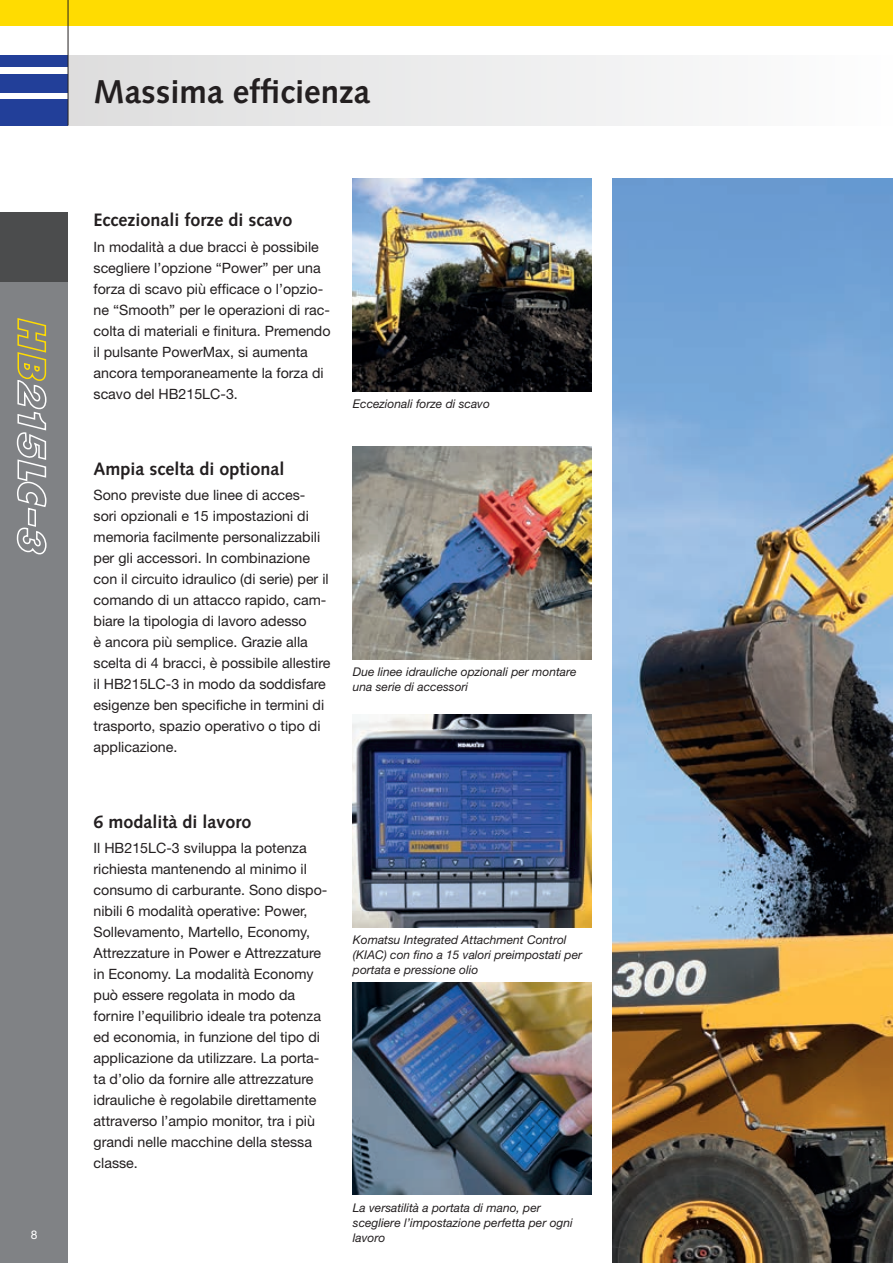
<style>
.page{position:relative;width:893px;height:1263px;background:#fff}
.page>*{position:absolute;margin:0;border:0;box-sizing:border-box;transform-origin:0 0}
.t1{font:700 33px "Syntax LTCE";color:#231f20}
.t2{font:700 18px "Syntax LTCE";color:#231f20}
.t3{font:14.25px/21px "Helvetica Neue LT Pro";color:#231f20}
.t4{font:italic 12px/15px "Helvetica Neue LT Pro";color:#231f20}
.t5{font:12px "Helvetica Neue LT Pro";color:#fff}
</style>
<div class="page">
<img style="left:612px;top:179px;width:281px;height:1084px">
<div style="left:0;top:213px;width:68px;height:1050px;background:#808285"></div>
<div style="left:0;top:99px;width:68px;height:26px;background:#223f99"></div>
<div style="left:0;top:74px;width:68px;height:18px;background:#223f99"></div>
<div style="left:0;top:55px;width:68px;height:12px;background:#223f99"></div>
<div style="left:0;top:0;width:893px;height:26px;background:#ffdc01"></div>
<div style="left:0;top:213px;width:68px;height:69px;background:#4b4c4d"></div>
<div style="left:68px;top:55px;width:825px;height:70px;background:linear-gradient(to right,#ddddde,#fdfdfe)"></div>
<hr style="left:68px;top:0;width:1px;height:125px;background:#231f20">
<img style="left:353px;top:982px;width:238px;height:213px">
<img style="left:353px;top:446px;width:238px;height:213px">
<img style="left:353px;top:179px;width:238px;height:212px">
<img style="left:353px;top:714px;width:238px;height:213px">
<svg style="left:16px;top:318px;width:31px;height:237px"></svg>
<p class="t5" style="left:31px;top:1227px;width:8px">8</p>
<h1 class="t1" style="left:94px;top:73px;width:278px">Massima efficienza</h1>
<p class="t2" style="left:94px;top:210px;width:200px">Eccezionali forze di scavo</p>
<p class="t3" style="left:94px;top:236px;width:239px">In modalità a due bracci è possibile scegliere l’opzione “Power” per una forza di scavo più efficace o l’opzio&shy;ne “Smooth” per le operazioni di rac&shy;colta di materiali e finitura. Premendo il pulsante PowerMax, si aumenta ancora temporaneamente la forza di scavo del HB215LC-3.</p>
<p class="t2" style="left:94px;top:458px;width:193px">Ampia scelta di optional</p>
<p class="t3" style="left:94px;top:484px;width:238px">Sono previste due linee di acces&shy;sori opzionali e 15 impostazioni di memoria facilmente personalizzabili per gli accessori. In combinazione con il circuito idraulico (di serie) per il comando di un attacco rapido, cam&shy;biare la tipologia di lavoro adesso<br>è ancora più semplice. Grazie alla scelta di 4 bracci, è possibile allestire il HB215LC-3 in modo da soddisfare esigenze ben specifiche in termini di trasporto, spazio operativo o tipo di applicazione.</p>
<p class="t4" style="left:353px;top:396px;width:138px">Eccezionali forze di scavo</p>
<p class="t4" style="left:353px;top:664px;width:225px">Due linee idrauliche opzionali per montare una serie di accessori</p>
<p class="t2" style="left:94px;top:811px;width:160px">6 modalità di lavoro</p>
<p class="t3" style="left:94px;top:837px;width:235px">Il HB215LC-3 sviluppa la potenza richiesta mantenendo al minimo il consumo di carburante. Sono dispo&shy;nibili 6 modalità operative: Power, Sollevamento, Martello, Economy, Attrezzature in Power e Attrezzature in Economy. La modalità Economy può essere regolata in modo da fornire l’equilibrio ideale tra potenza ed economia, in funzione del tipo di applicazione da utilizzare. La porta&shy;ta d’olio da fornire alle attrezzature idrauliche è regolabile direttamente attraverso l’ampio monitor, tra i più grandi nelle macchine della stessa classe.</p>
<p class="t4" style="left:353px;top:932px;width:231px">Komatsu Integrated Attachment Control (KIAC) con fino a 15 valori preimpostati per portata e pressione olio</p>
<p class="t4" style="left:353px;top:1200px;width:221px">La versatilità a portata di mano, per scegliere l’impostazione perfetta per ogni lavoro</p>
</div>
